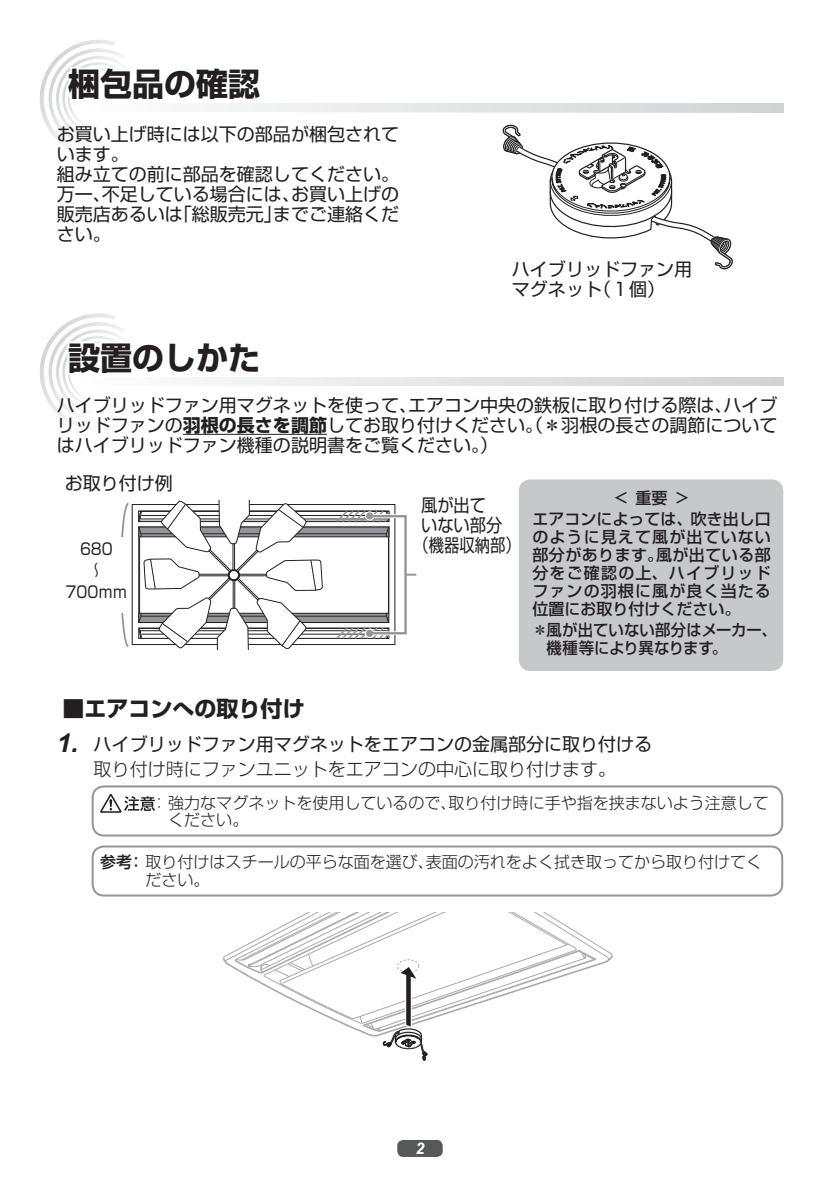
<style>
.page{position:relative;width:840px;height:1191px;background:#fff}
.page>*{position:absolute;margin:0;border:0;box-sizing:border-box;transform-origin:0 0}
.t1{font:700 32px "Shin Go Pro";color:#231f20}
.t2{font:700 22px "Shin Go Pro";color:#231f20}
.t3{font:18px/20px "Shin Go Pro";color:#231f20}
.t4{font:18px/20px "Shin Go Pro";color:#231f20;scale:.9 1}
.t5{font:18px "Shin Go Pro";color:#231f20;scale:.85 1}
.t6{font:300 16px/17.4px "Shin Go Pro";color:#231f20}
.t7{font:500 16px/18px "Shin Go Pro";letter-spacing:.005em;color:#231f20;text-align:center}
.t8{font:500 16px/18px "Shin Go Pro";letter-spacing:.005em;color:#231f20;scale:.96 1}
.t9{font:16px/21.4px "Shin Go Pro";color:#231f20;text-align:center;scale:.9 1}
.t10{font:italic 700 16px "Arial";color:#fff}
.s1{font-weight:700}
.s2{font-family:"Arial";font-weight:700;font-style:italic;font-size:26px}
.s3{font-weight:300}
.s4{font-weight:500}
</style>
<div class="page">
<svg style="left:39px;top:40px;width:85px;height:112px"></svg>
<svg style="left:91px;top:103px;width:691px;height:9px"></svg>
<div style="left:397px;top:1140px;width:45px;height:17px;background:#57585a;border-radius:6px"></div>
<svg style="left:502px;top:125px;width:230px;height:144px"></svg>
<svg style="left:262px;top:385px;width:520px;height:1px"></svg>
<svg style="left:39px;top:313px;width:223px;height:122px"></svg>
<svg style="left:81px;top:377px;width:701px;height:8px"></svg>
<hr style="left:183px;top:434px;width:144px;height:1px;background:#231f20">
<div style="left:518px;top:479px;width:264px;height:192px;background:#c7c8ca;border-radius:11px"></div>
<svg style="left:138px;top:500px;width:278px;height:149px"></svg>
<svg style="left:121px;top:502px;width:8px;height:146px"></svg>
<div style="left:111px;top:537px;width:15px;height:76px;background:#fff"></div>
<div style="left:92px;top:785px;width:690px;height:51px;border:2px solid #939598;border-radius:11px"></div>
<svg style="left:100px;top:794px;width:55px;height:18px"></svg>
<div style="left:92px;top:845px;width:690px;height:51px;border:2px solid #939598;border-radius:11px"></div>
<svg style="left:222px;top:912px;width:391px;height:149px"></svg>
<h1 class="t1" style="left:68px;top:59px;width:193px">梱包品の確認</h1>
<p class="t3" style="left:57px;top:122px;width:343px">お買い上げ時には以下の部品が梱包されています。<br>組み立ての前に部品を確認してください。万一、不足している場合には、お買い上げの販売店あるいは「総販売元」までご連絡ください。</p>
<p class="t3" style="left:511px;top:257px;width:181px">ハイブリッドファン用マグネット（１個）</p>
<h1 class="t1" style="left:68px;top:332px;width:193px">設置のしかた</h1>
<p class="t3" style="left:57px;top:393px;width:722px;text-align:justify">ハイブリッドファン用マグネットを使って、エアコン中央の鉄板に取り付ける際は、ハイブリッドファンの<span class="s1">羽根の長さを調節</span>してお取り付けください。（＊羽根の長さの調節についてはハイブリッドファン機種の説明書をご覧ください。）</p>
<p class="t7" style="left:532px;top:486px;width:240px;line-height:20.8px">&lt; 重要 &gt;<br>エアコンによっては、吹き出し口</p>
<p class="t7" style="left:532px;top:526px;width:240px;text-align:justify">のように見えて風が出ていない部分があります。風が出ている部分をご確認の上、ハイブリッドファンの羽根に風が良く当たる位置にお取り付けください。</p>
<p class="t8" style="left:546px;top:619px;width:241px;text-indent:-14px">＊風が出ていない部分はメーカー、機種等により異なります。</p>
<p class="t3" style="left:65px;top:471px;width:109px">お取り付け例</p>
<p class="t4" style="left:421px;top:493px;width:92px">風が出ていない部分</p>
<p class="t9" style="left:80px;top:536px;width:38px">680</p>
<p class="t5" style="left:413px;top:530px;width:128px">（機器収納部）</p>
<p class="t9" style="left:66px;top:558px;width:70px">〜<br>700 ｍｍ</p>
<p class="t2" style="left:62px;top:691px;width:244px">■エアコンへの取り付け</p>
<p class="t3" style="left:57px;top:730px;width:596px;line-height:24.4px;text-align:center"><span class="s2">1.</span> ハイブリッドファン用マグネットをエアコンの金属部分に取り付ける<span class="s3">取り付け時にファンユニットをエアコンの中心に取り付けます。</span></p>
<p class="t6" style="left:168px;top:792px;width:601px;text-indent:-17px">：強力なマグネットを使用しているので、取り付け時に手や指を挟まないよう注意してください。</p>
<p class="t6" style="left:145px;top:851px;width:617px;line-height:18px;text-indent:-45px"><span class="s4">参考：</span> 取り付けはスチールの平らな面を選び、表面の汚れをよく拭き取ってから取り付けてください。</p>
<p class="t10" style="left:415px;top:1137px;width:10px">2</p>
</div>
